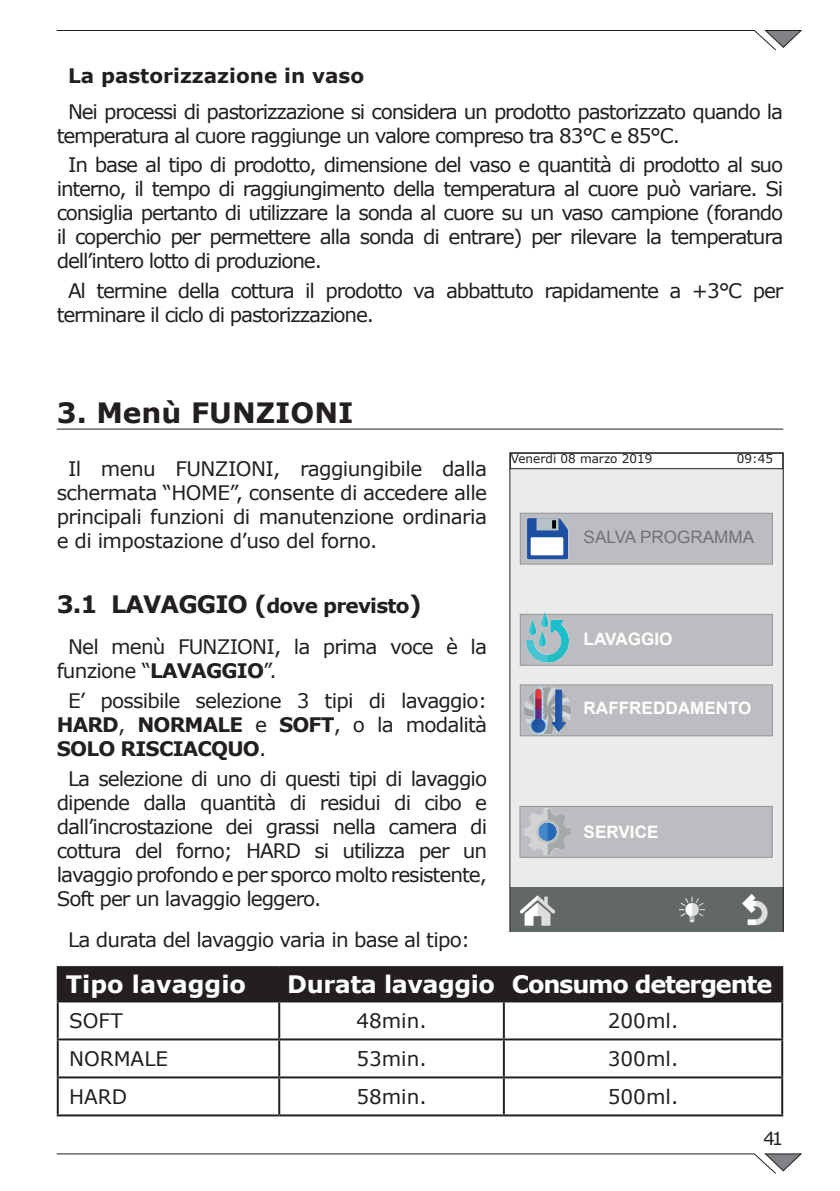
<style>
.page{position:relative;width:840px;height:1191px;background:#fff}
.page>*{position:absolute;margin:0;border:0;box-sizing:border-box;transform-origin:0 0}
.Titolo_capitolo{font:700 28px "Verdana";color:#231f20}
.Sottotitolo_capitolo{font:700 24px "Verdana";letter-spacing:-.04em;color:#231f20}
.t1{font:700 24px "Verdana";letter-spacing:-.05em;color:#fff}
.t2{font:700 24px "Verdana";letter-spacing:-.02em;color:#fff}
.t3{font:700 24px "Verdana";color:#fff}
.t4{font:20px/24px "Verdana";letter-spacing:-.06em;color:#231f20;text-align:justify}
.t5{font:20px/24px "Verdana";letter-spacing:-.04em;color:#231f20}
.t6{font:700 20px "Verdana";color:#231f20}
.t7{font:20px "Verdana";color:#231f20}
.t8{font:18px "Verdana";color:#231f20}
.t9{font:700 17.2px "Arial";color:#fff}
.t10{font:17.2px "Arial";color:#717275}
.t11{font:12px "Verdana";color:#231f20}
.s1{font-size:20px}
.s2{font-weight:700}
</style>
<div class="page">
<svg style="left:56px;top:30px;width:746px;height:21px"></svg>
<svg style="left:56px;top:1153px;width:746px;height:21px"></svg>
<hr style="left:57px;top:429px;width:725px;height:1px;background:#231f20">
<div style="left:59px;top:968px;width:721px;height:32px;background:#231f20"></div>
<hr style="left:57px;top:966px;width:222px;height:2px;background:#231f20">
<hr style="left:57px;top:968px;width:2px;height:32px;background:#231f20">
<hr style="left:279px;top:966px;width:224px;height:2px;background:#231f20">
<hr style="left:278px;top:968px;width:2px;height:32px;background:#231f20">
<hr style="left:503px;top:966px;width:279px;height:2px;background:#231f20">
<hr style="left:502px;top:968px;width:2px;height:32px;background:#231f20">
<hr style="left:780px;top:968px;width:2px;height:32px;background:#231f20">
<hr style="left:57px;top:1000px;width:222px;height:2px;background:#231f20">
<hr style="left:57px;top:1002px;width:2px;height:36px;background:#231f20">
<hr style="left:279px;top:1000px;width:224px;height:2px;background:#231f20">
<hr style="left:278px;top:1002px;width:2px;height:36px;background:#231f20">
<hr style="left:503px;top:1000px;width:279px;height:2px;background:#231f20">
<hr style="left:502px;top:1002px;width:2px;height:36px;background:#231f20">
<hr style="left:780px;top:1002px;width:2px;height:36px;background:#231f20">
<hr style="left:57px;top:1038px;width:222px;height:2px;background:#231f20">
<hr style="left:57px;top:1040px;width:2px;height:36px;background:#231f20">
<hr style="left:279px;top:1038px;width:224px;height:2px;background:#231f20">
<hr style="left:278px;top:1040px;width:2px;height:36px;background:#231f20">
<hr style="left:503px;top:1038px;width:279px;height:2px;background:#231f20">
<hr style="left:502px;top:1040px;width:2px;height:36px;background:#231f20">
<hr style="left:780px;top:1040px;width:2px;height:36px;background:#231f20">
<hr style="left:57px;top:1076px;width:222px;height:2px;background:#231f20">
<hr style="left:57px;top:1078px;width:2px;height:36px;background:#231f20">
<hr style="left:279px;top:1076px;width:224px;height:2px;background:#231f20">
<hr style="left:278px;top:1078px;width:2px;height:36px;background:#231f20">
<hr style="left:503px;top:1076px;width:279px;height:2px;background:#231f20">
<hr style="left:502px;top:1078px;width:2px;height:36px;background:#231f20">
<hr style="left:780px;top:1078px;width:2px;height:36px;background:#231f20">
<hr style="left:57px;top:1114px;width:222px;height:2px;background:#231f20">
<hr style="left:279px;top:1114px;width:224px;height:2px;background:#231f20">
<hr style="left:503px;top:1114px;width:279px;height:2px;background:#231f20">
<svg style="left:509px;top:469px;width:273px;height:462px;background:#d2d5d4"></svg>
<div style="left:520px;top:513px;width:252px;height:51px;background:#bcbdc0"></div>
<div style="left:519px;top:513px;width:253px;height:51px;border:1px solid #939598"></div>
<img style="left:520px;top:512px;width:54px;height:53px">
<div style="left:520px;top:614px;width:252px;height:51px;background:#bcbdc0"></div>
<div style="left:519px;top:614px;width:253px;height:51px;border:1px solid #939598"></div>
<div style="left:520px;top:685px;width:252px;height:51px;background:#bcbdc0"></div>
<div style="left:519px;top:684px;width:253px;height:52px;border:1px solid #939598"></div>
<div style="left:519px;top:806px;width:252px;height:51px;background:#bcbdc0"></div>
<div style="left:519px;top:806px;width:253px;height:51px;border:1px solid #939598"></div>
<img style="left:520px;top:613px;width:54px;height:53px">
<img style="left:520px;top:683px;width:54px;height:54px">
<img style="left:520px;top:805px;width:54px;height:54px">
<div style="left:509px;top:453px;width:273px;height:16px;border:1px solid #231f20"></div>
<p class="t6" style="left:68px;top:62px;width:297px">La pastorizzazione in vaso</p>
<p class="t4" style="left:57px;top:99px;width:727px;text-indent:11px">Nei processi di pastorizzazione si considera un prodotto pastorizzato quando la temperatura al cuore raggiunge un valore compreso tra 83°C e 85°C.</p>
<p class="t4" style="left:57px;top:153px;width:727px;text-indent:11px">In base al tipo di prodotto, dimensione del vaso e quantità di prodotto al suo interno, il tempo di raggiungimento della temperatura al cuore può variare. Si consiglia pertanto di utilizzare la sonda al cuore su un vaso campione (forando il coperchio per permettere alla sonda di entrare) per rilevare la temperatura dell’intero lotto di produzione.</p>
<p class="t4" style="left:57px;top:279px;width:727px;text-indent:11px">Al termine della cottura il prodotto va abbattuto rapidamente a +3°C per terminare il ciclo di pastorizzazione.</p>
<p class="Titolo_capitolo" style="left:57px;top:393px;width:298px">3. Menù FUNZIONI</p>
<p class="t4" style="left:57px;top:456px;width:431px;text-indent:11px">Il menu FUNZIONI, raggiungibile dalla schermata “HOME”, consente di accedere alle principali funzioni di manutenzione ordinaria e di impostazione d’uso del forno.</p>
<p class="t11" style="left:510px;top:450px;width:143px">Venerdì 08 marzo 2019</p>
<p class="t11" style="left:736px;top:450px;width:37px">09:45</p>
<p class="t10" style="left:583px;top:526px;width:172px">SALVA PROGRAMMA</p>
<p class="Sottotitolo_capitolo" style="left:57px;top:587px;width:366px">3.1 LAVAGGIO (<span class="s1">dove previsto</span>)</p>
<p class="t5" style="left:57px;top:635px;width:431px;text-indent:11px">Nel menù FUNZIONI, la prima voce è la funzione “<span class="s2">LAVAGGIO</span>”.</p>
<p class="t4" style="left:57px;top:688px;width:431px;text-indent:11px">E’ possibile selezione 3 tipi di lavaggio:<br><span class="s2">HARD</span>, <span class="s2">NORMALE</span> e <span class="s2">SOFT</span>, o la modalità <span class="s2">SOLO RISCIACQUO</span>.</p>
<p class="t4" style="left:57px;top:766px;width:431px;text-indent:11px">La selezione di uno di questi tipi di lavaggio dipende dalla quantità di residui di cibo e dall’incrostazione dei grassi nella camera di cottura del forno; HARD si utilizza per un lavaggio profondo e per sporco molto resistente, Soft per un lavaggio leggero.</p>
<p class="t5" style="left:68px;top:927px;width:403px">La durata del lavaggio varia in base al tipo:</p>
<p class="t3" style="left:66px;top:967px;width:182px">Tipo lavaggio</p>
<p class="t2" style="left:287px;top:967px;width:209px">Durata lavaggio</p>
<p class="t1" style="left:511px;top:967px;width:262px">Consumo detergente</p>
<p class="t4" style="left:69px;top:1008px;width:55px">SOFT</p>
<p class="t4" style="left:356px;top:1008px;width:72px">48min.</p>
<p class="t4" style="left:607px;top:1008px;width:72px">200ml.</p>
<p class="t7" style="left:69px;top:1045px;width:100px">NORMALE</p>
<p class="t4" style="left:356px;top:1046px;width:72px">53min.</p>
<p class="t4" style="left:607px;top:1046px;width:72px">300ml.</p>
<p class="t4" style="left:69px;top:1084px;width:60px">HARD</p>
<p class="t4" style="left:356px;top:1084px;width:72px">58min.</p>
<p class="t4" style="left:607px;top:1084px;width:72px">500ml.</p>
<p class="t9" style="left:583px;top:627px;width:90px">LAVAGGIO</p>
<p class="t9" style="left:583px;top:697px;width:169px">RAFFREDDAMENTO</p>
<p class="t9" style="left:583px;top:820px;width:76px">SERVICE</p>
<p class="t8" style="left:763px;top:1126px;width:21px">41</p>
</div>
